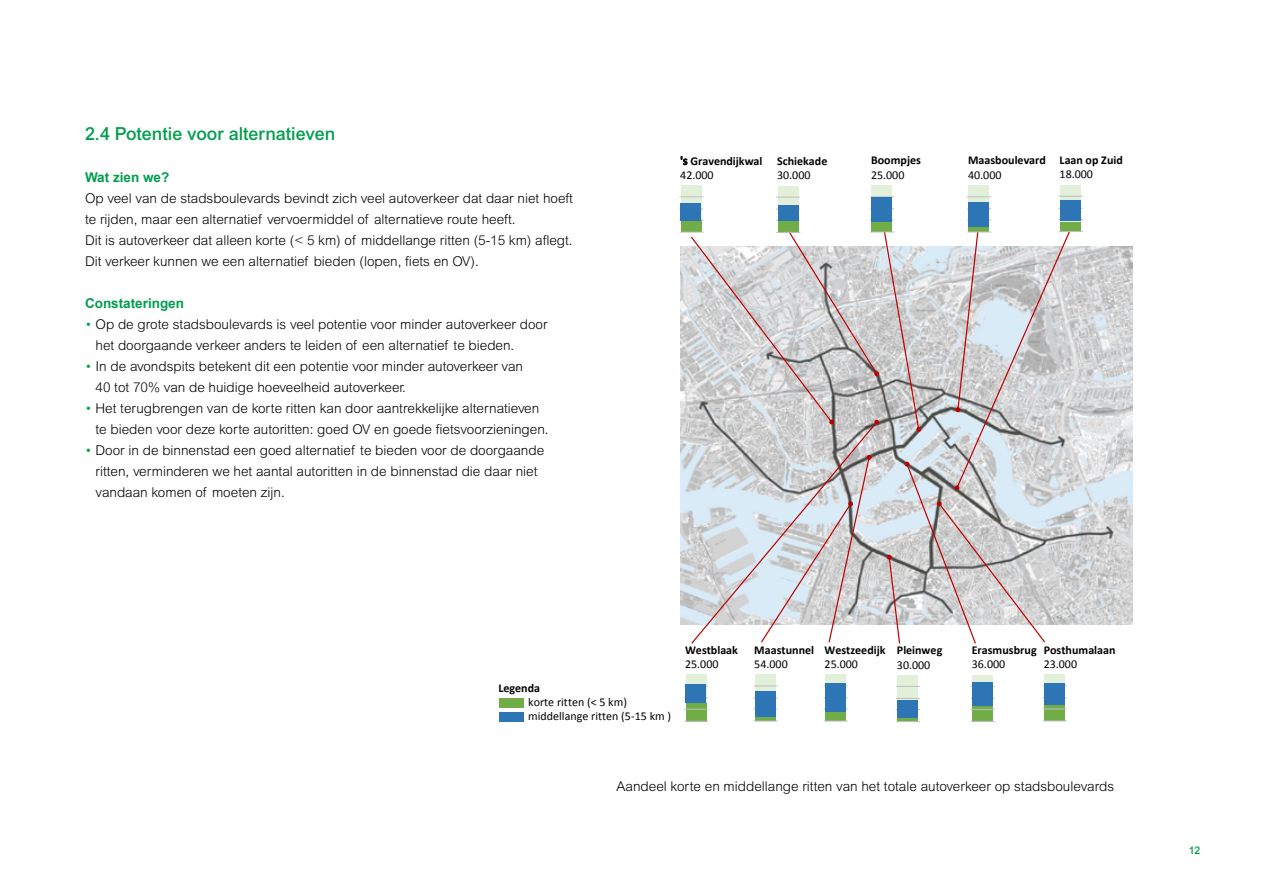
<style>
.page{position:relative;width:1263px;height:893px;background:#fff}
.page>*{position:absolute;margin:0;border:0;box-sizing:border-box;transform-origin:0 0}
.tussenkop_2_groen{font:500 18px "Arial MT Std";color:#009e4d}
.Body{font:300 13.5px/21px "Arial MT Std";color:#000}
.kopje_3_groen{font:700 13.5px "Arial";color:#009e4d}
.tussenkop_2_groen-2{font:700 13.5px "Arial";color:#009e4d}
.t1{font:700 12px/14.4px "Calibri";color:#000}
.t2{font:12px/14.4px "Calibri";color:#000}
.t3{font:500 10.5px "Arial MT Std";color:#009e4d}
.s1{color:#009e4d}
.s2{font-weight:400}
.s3{font-weight:700}
</style>
<div class="page">
<img style="left:1083px;top:246px;width:49px;height:378px">
<div style="left:681px;top:186px;width:20px;height:46px;background:#e2f0d9"></div>
<div style="left:681px;top:220px;width:20px;height:12px;background:#70ad47"></div>
<svg style="left:679px;top:197px;width:24px;height:1px"></svg>
<div style="left:778px;top:186px;width:20px;height:46px;background:#e2f0d9"></div>
<div style="left:778px;top:220px;width:20px;height:12px;background:#70ad47"></div>
<svg style="left:776px;top:197px;width:24px;height:1px"></svg>
<div style="left:872px;top:185px;width:20px;height:47px;background:#e2f0d9"></div>
<div style="left:872px;top:222px;width:20px;height:10px;background:#70ad47"></div>
<div style="left:969px;top:185px;width:20px;height:47px;background:#e2f0d9"></div>
<div style="left:969px;top:227px;width:20px;height:5px;background:#70ad47"></div>
<svg style="left:967px;top:197px;width:24px;height:1px"></svg>
<div style="left:1060px;top:185px;width:21px;height:47px;background:#e2f0d9"></div>
<div style="left:1060px;top:222px;width:21px;height:10px;background:#70ad47"></div>
<svg style="left:1058px;top:196px;width:24px;height:1px"></svg>
<div style="left:686px;top:675px;width:20px;height:46px;background:#e2f0d9"></div>
<div style="left:686px;top:703px;width:20px;height:18px;background:#70ad47"></div>
<svg style="left:684px;top:721px;width:24px;height:1px"></svg>
<svg style="left:684px;top:709px;width:24px;height:1px"></svg>
<div style="left:755px;top:674px;width:20px;height:47px;background:#e2f0d9"></div>
<svg style="left:755px;top:717px;width:20px;height:4px"></svg>
<svg style="left:753px;top:721px;width:25px;height:1px"></svg>
<svg style="left:753px;top:686px;width:24px;height:1px"></svg>
<div style="left:825px;top:674px;width:21px;height:47px;background:#e2f0d9"></div>
<div style="left:825px;top:712px;width:21px;height:9px;background:#70ad47"></div>
<svg style="left:824px;top:721px;width:24px;height:1px"></svg>
<div style="left:898px;top:675px;width:20px;height:46px;background:#e2f0d9"></div>
<svg style="left:898px;top:717px;width:20px;height:4px"></svg>
<svg style="left:896px;top:721px;width:24px;height:1px"></svg>
<svg style="left:896px;top:698px;width:24px;height:1px"></svg>
<svg style="left:896px;top:686px;width:24px;height:1px"></svg>
<div style="left:972px;top:675px;width:21px;height:46px;background:#e2f0d9"></div>
<div style="left:972px;top:706px;width:21px;height:15px;background:#70ad47"></div>
<svg style="left:971px;top:721px;width:24px;height:1px"></svg>
<svg style="left:971px;top:709px;width:24px;height:1px"></svg>
<div style="left:1044px;top:674px;width:21px;height:47px;background:#e2f0d9"></div>
<div style="left:1044px;top:705px;width:21px;height:16px;background:#70ad47"></div>
<svg style="left:1043px;top:721px;width:24px;height:1px"></svg>
<svg style="left:1042px;top:709px;width:25px;height:1px"></svg>
<svg style="left:679px;top:229px;width:404px;height:415px;background:#d1d1d3"></svg>
<div style="left:686px;top:685px;width:20px;height:18px;background:#2e75b6"></div>
<div style="left:500px;top:698px;width:24px;height:9px;background:#70ad47"></div>
<div style="left:500px;top:712px;width:24px;height:10px;background:#2e75b6"></div>
<div style="left:755px;top:691px;width:20px;height:26px;background:#2e75b6"></div>
<div style="left:825px;top:683px;width:21px;height:29px;background:#2e75b6"></div>
<div style="left:897px;top:700px;width:21px;height:17px;background:#2e75b6"></div>
<div style="left:973px;top:683px;width:20px;height:23px;background:#2e75b6"></div>
<div style="left:1045px;top:683px;width:20px;height:22px;background:#2e75b6"></div>
<div style="left:1060px;top:200px;width:21px;height:21px;background:#2e75b6"></div>
<div style="left:681px;top:203px;width:20px;height:18px;background:#2e75b6"></div>
<div style="left:778px;top:206px;width:20px;height:15px;background:#2e75b6"></div>
<div style="left:872px;top:197px;width:20px;height:25px;background:#2e75b6"></div>
<div style="left:969px;top:203px;width:20px;height:24px;background:#2e75b6"></div>
<h2 class="tussenkop_2_groen" style="left:85px;top:123px;width:252px">2.4 Potentie voor alternatieven</h2>
<h2 class="tussenkop_2_groen-2" style="left:85px;top:168px;width:86px">Wat zien we?</h2>
<p class="Body" style="left:85px;top:188px;width:489px">Op veel van de stadsboulevards bevindt zich veel autoverkeer dat daar niet hoeft te rijden, maar een alternatief vervoermiddel of alternatieve route heeft.</p>
<p class="Body" style="left:85px;top:230px;width:489px">Dit is autoverkeer dat alleen korte (&lt; 5 km) of middellange ritten (5-15 km) aflegt.<br>Dit verkeer kunnen we een alternatief bieden (lopen, fiets en OV).</p>
<h3 class="kopje_3_groen" style="left:85px;top:294px;width:101px">Constateringen</h3>
<p class="Body" style="left:96px;top:314px;width:453px;text-indent:-11px"><span class="s1">•</span> Op de grote stadsboulevards is veel potentie voor minder autoverkeer door het doorgaande verkeer anders te leiden of een alternatief te bieden.</p>
<p class="Body" style="left:96px;top:356px;width:429px;text-indent:-11px"><span class="s1">•</span> In de avondspits betekent dit een potentie voor minder autoverkeer van<br>40 tot 70% van de huidige hoeveelheid autoverkeer.</p>
<p class="Body" style="left:96px;top:398px;width:455px;text-indent:-11px"><span class="s1">•</span> Het terugbrengen van de korte ritten kan door aantrekkelijke alternatieven te bieden voor deze korte autoritten: goed OV en goede fietsvoorzieningen.</p>
<p class="Body" style="left:96px;top:440px;width:450px;text-indent:-11px"><span class="s1">•</span> Door in de binnenstad een goed alternatief te bieden voor de doorgaande ritten, verminderen we het aantal autoritten in de binnenstad die daar niet vandaan komen of moeten zijn.</p>
<p class="t1" style="left:680px;top:153px;width:84px"><span class="s2">'s</span> Gravendijkwal<br><span class="s2">42.000</span></p>
<p class="t1" style="left:777px;top:153px;width:52px">Schiekade<br><span class="s2">30.000</span></p>
<p class="t1" style="left:871px;top:153px;width:51px">Boompjes<br><span class="s2">25.000</span></p>
<p class="t1" style="left:968px;top:153px;width:79px">Maasboulevard<br><span class="s2">40.000</span></p>
<p class="t1" style="left:1059px;top:152px;width:65px">Laan op Zuid<br><span class="s2">18.000</span></p>
<p class="t2" style="left:528px;top:680px;width:144px;text-indent:-30px"><span class="s3">Legenda<br></span>korte ritten (&lt; 5 km) middellange ritten (5-15 km )</p>
<p class="t1" style="left:685px;top:642px;width:54px">Westblaak<br><span class="s2">25.000</span></p>
<p class="t1" style="left:754px;top:642px;width:61px">Maastunnel<br><span class="s2">54.000</span></p>
<p class="t1" style="left:824px;top:642px;width:62px">Westzeedijk<br><span class="s2">25.000</span></p>
<p class="t1" style="left:897px;top:642px;width:47px">Pleinweg<br><span class="s2">30.000</span></p>
<p class="t1" style="left:972px;top:642px;width:66px">Erasmusbrug<br><span class="s2">36.000</span></p>
<p class="t1" style="left:1044px;top:642px;width:73px">Posthumalaan<br><span class="s2">23.000</span></p>
<p class="Body" style="left:617px;top:776px;width:499px">Aandeel korte en middellange ritten van het totale autoverkeer op stadsboulevards</p>
<p class="t3" style="left:1189px;top:844px;width:13px">12</p>
</div>
